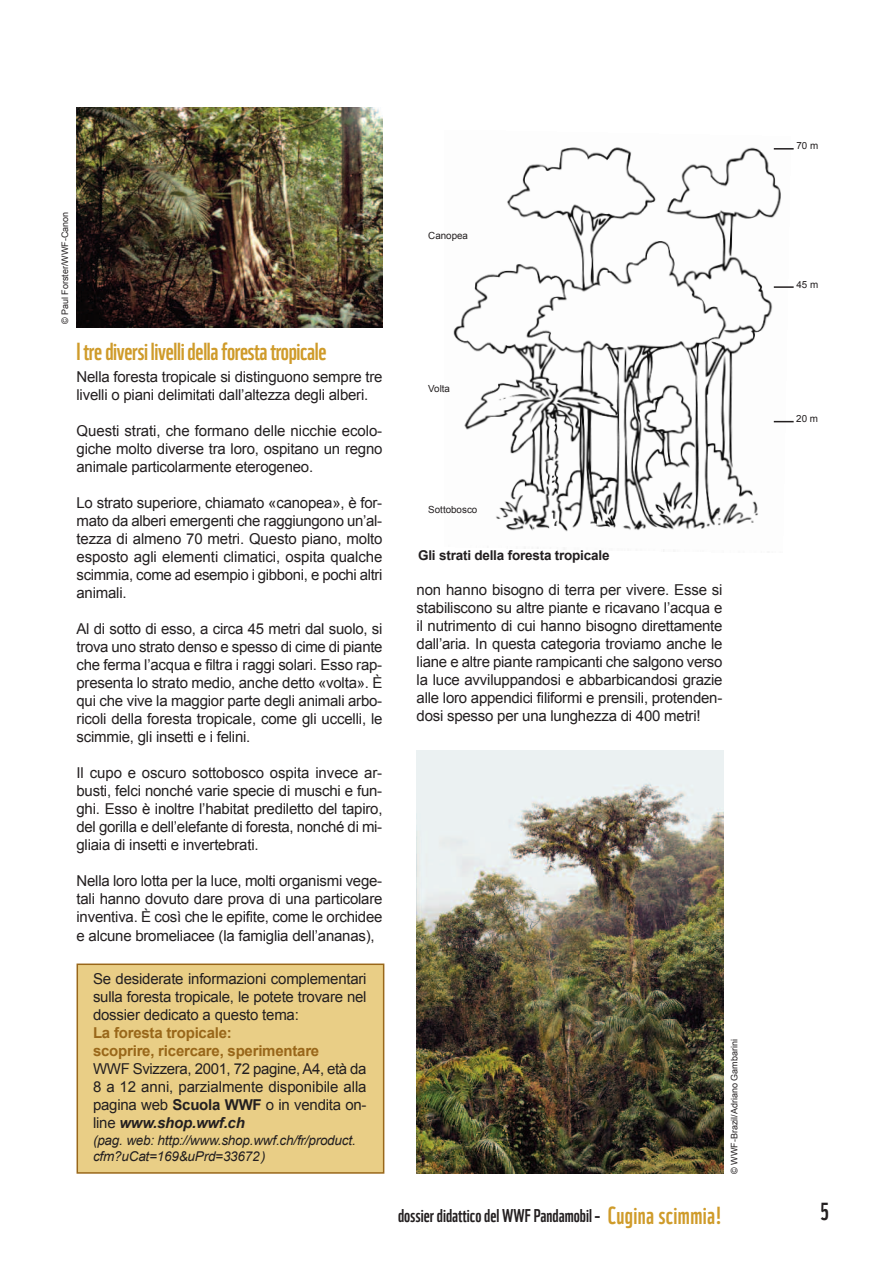
<style>
.page{position:relative;width:893px;height:1263px;background:#fff}
.page>*{position:absolute;margin:0;border:0;box-sizing:border-box;transform-origin:0 0}
.t1{font:24px "WWF";letter-spacing:-.015em;color:#cf9b2a}
.t2{font:24px "WWF";color:#231f20}
.t3{font:18px "WWF";color:#231f20}
.t4{font:15px/18px "Arial";letter-spacing:-.015em;color:#231f20;text-align:justify}
.t5{font:700 15px/18px "Arial";letter-spacing:-.015em;color:#99671a}
.t6{font:italic 13.5px/16.2px "Arial";letter-spacing:-.015em;color:#231f20}
.t7{font:700 13.5px "Arial";letter-spacing:-.015em;color:#231f20}
.t8{font:9.75px "Arial";color:#231f20}
.t9{font:9px "Arial";color:#231f20}
.s1{font-weight:700}
.s2{font-weight:700;font-style:italic}
.s3{font-size:24px;color:#cf9b2a}
</style>
<div class="page">
<img style="left:453px;top:147px;width:338px;height:405px">
<img style="left:77px;top:107px;width:306px;height:221px">
<img style="left:416px;top:751px;width:307px;height:423px">
<hr style="left:774px;top:148px;width:20px;height:2px;background:#231f20">
<hr style="left:774px;top:286px;width:20px;height:2px;background:#231f20">
<svg style="left:774px;top:421px;width:20px;height:1px"></svg>
<div style="left:78px;top:965px;width:305px;height:207px;background:#e9ce86"></div>
<div style="left:77px;top:963px;width:307px;height:211px;border:2px solid #99671a"></div>
<p class="t9" style="left:60px;top:324px;width:114px;rotate:-90deg">© Paul Forster/WWF-Canon</p>
<h1 class="t1" style="left:77px;top:343px;width:252px">I trediversi livellidellaforestatropicale</h1>
<p class="t4" style="left:77px;top:368px;width:307px">Nella foresta tropicale si distinguono sempre tre livelli o piani delimitati dall’altezza degli alberi.</p>
<p class="t4" style="left:77px;top:422px;width:307px">Questi strati, che formano delle nicchie ecolo&shy;giche molto diverse tra loro, ospitano un regno animale particolarmente eterogeneo.</p>
<p class="t4" style="left:77px;top:494px;width:307px">Lo strato superiore, chiamato «canopea», è for&shy;mato da alberi emergenti che raggiungono un’al&shy;tezza di almeno 70 metri. Questo piano, molto esposto agli elementi climatici, ospita qualche scimmia, come ad esempio i gibboni, e pochi altri animali.</p>
<p class="t4" style="left:77px;top:620px;width:307px">Al di sotto di esso, a circa 45 metri dal suolo, si trova uno strato denso e spesso di cime di piante che ferma l’acqua e filtra i raggi solari. Esso rap&shy;presenta lo strato medio, anche detto «volta». È qui che vive la maggior parte degli animali arbo&shy;ricoli della foresta tropicale, come gli uccelli, le scimmie, gli insetti e i felini.</p>
<p class="t4" style="left:77px;top:764px;width:307px">Il cupo e oscuro sottobosco ospita invece ar&shy;busti, felci nonché varie specie di muschi e fun&shy;ghi. Esso è inoltre l’habitat prediletto del tapiro, del gorilla e dell’elefante di foresta, nonché di mi&shy;gliaia di insetti e invertebrati.</p>
<p class="t4" style="left:77px;top:872px;width:307px">Nella loro lotta per la luce, molti organismi vege&shy;tali hanno dovuto dare prova di una particolare inventiva. È così che le epifite, come le orchidee e alcune bromeliacee (la famiglia dell’ananas),</p>
<p class="t4" style="left:93px;top:970px;width:275px">Se desiderate informazioni complementari sulla foresta tropicale, le potete trovare nel dossier dedicato a questo tema:</p>
<p class="t5" style="left:93px;top:1024px;width:228px">La foresta tropicale:<br>scoprire, ricercare, sperimentare</p>
<p class="t4" style="left:93px;top:1060px;width:275px">WWF Svizzera, 2001, 72 pagine, A4, età da 8 a 12 anni, parzialmente disponibile alla pagina web <span class="s1">Scuola WWF</span> o in vendita on&shy;line <span class="s2">www.shop.wwf.ch</span></p>
<p class="t6" style="left:93px;top:1132px;width:264px">(pag. web: http://www.shop.wwf.ch/fr/product. cfm?uCat=169&amp;uPrd=33672)</p>
<p class="t8" style="left:428px;top:230px;width:41px">Canopea</p>
<p class="t8" style="left:428px;top:383px;width:23px">Volta</p>
<p class="t8" style="left:428px;top:504px;width:51px">Sottobosco</p>
<p class="t7" style="left:418px;top:548px;width:193px">Gli strati della foresta tropicale</p>
<p class="t4" style="left:417px;top:581px;width:307px">non hanno bisogno di terra per vivere. Esse si stabiliscono su altre piante e ricavano l’acqua e il nutrimento di cui hanno bisogno direttamente dall’aria. In questa categoria troviamo anche le liane e altre piante rampicanti che salgono verso la luce avviluppandosi e abbarbicandosi grazie alle loro appendici filiformi e prensili, protenden&shy;dosi spesso per una lunghezza di 400 metri!</p>
<p class="t9" style="left:729px;top:1174px;width:136px;rotate:-90deg">© WWF-Brazil/Adriano Gambarini</p>
<p class="t3" style="left:398px;top:1209px;width:326px">dossierdidatticodelWWFPandamobil – <span class="s3">Cugina scimmia!</span></p>
<p class="t8" style="left:796px;top:140px;width:23px">70 m</p>
<p class="t8" style="left:796px;top:279px;width:23px">45 m</p>
<p class="t8" style="left:796px;top:414px;width:23px">20 m</p>
<h1 class="t2" style="left:820px;top:1203px;width:10px">5</h1>
</div>
